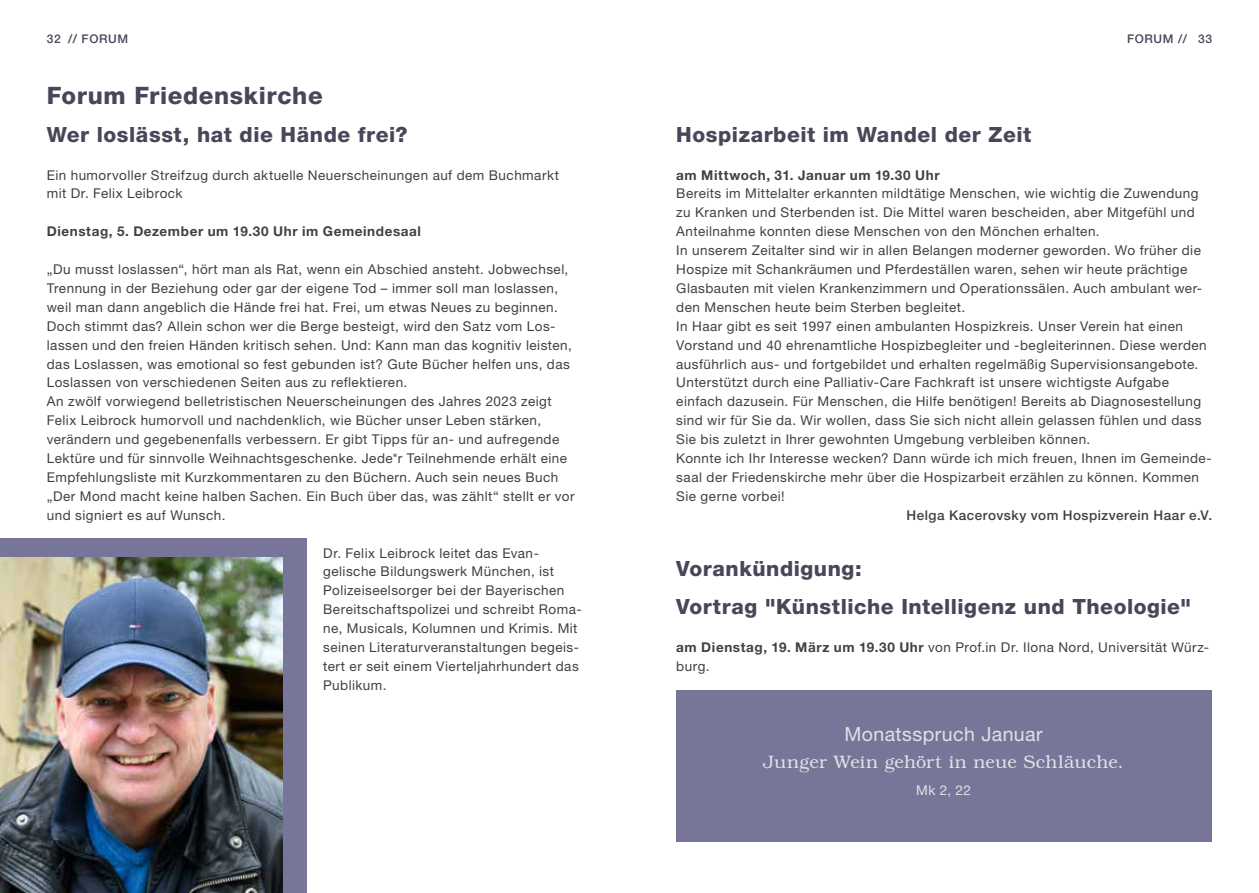
<style>
.page{position:relative;width:1259px;height:893px;background:#fff}
.page>*{position:absolute;margin:0;border:0;box-sizing:border-box;transform-origin:0 0}
.t1{font:800 24px "Helvetica Neue LT Std";letter-spacing:.025em;color:#494659}
.t2{font:800 21px/37.8px "Helvetica Neue LT Std";letter-spacing:.025em;color:#494659}
.t3{font:19.5px "Helvetica Neue LT Std";letter-spacing:.02em;color:#e3e0e5}
.t4{font:300 18px "Bookman Std";letter-spacing:.015em;color:#e3e0e5}
.t5{font:13.5px/18.9px "Helvetica Neue LT Std";letter-spacing:.035em;color:#414042}
.t6{font:700 13.5px "Helvetica Neue LT Std";letter-spacing:.045em;color:#414042}
.t7{font:500 13.5px "Helvetica Neue LT Std";letter-spacing:.035em;color:#414042}
.t8{font:13.5px "Helvetica Neue LT Std";color:#e3e0e5}
.t9{font:500 12px "Helvetica Neue LT Std";letter-spacing:.05em;color:#494659}
.s1{font-weight:700}
</style>
<div class="page">
<div style="left:0;top:539px;width:306px;height:354px;background:#777599"></div>
<img style="left:0;top:558px;width:283px;height:335px">
<div style="left:676px;top:690px;width:536px;height:151px;background:#777699"></div>
<p class="t9" style="left:47px;top:31px;width:83px">32 // FORUM</p>
<p class="t9" style="left:1198px;top:31px;width:15px">33</p>
<p class="t9" style="left:1127px;top:31px;width:62px">FORUM //</p>
<h1 class="t1" style="left:47px;top:81px;width:277px">Forum Friedenskirche</h1>
<h2 class="t2" style="left:47px;top:115px;width:362px">Wer loslässt, hat die Hände frei?</h2>
<p class="t5" style="left:47px;top:165px;width:514px">Ein humorvoller Streifzug durch aktuelle Neuerscheinungen auf dem Buchmarkt mit Dr. Felix Leibrock</p>
<p class="t6" style="left:47px;top:223px;width:376px">Dienstag, 5. Dezember um 19.30 Uhr im Gemeindesaal</p>
<p class="t5" style="left:47px;top:260px;width:529px">„Du musst loslassen“, hört man als Rat, wenn ein Abschied ansteht. Jobwechsel, Trennung in der Beziehung oder gar der eigene Tod – immer soll man loslassen, weil man dann angeblich die Hände frei hat. Frei, um etwas Neues zu beginnen.<br>Doch stimmt das? Allein schon wer die Berge besteigt, wird den Satz vom Los&shy;lassen und den freien Händen kritisch sehen. Und: Kann man das kognitiv leisten, das Loslassen, was emotional so fest gebunden ist? Gute Bücher helfen uns, das Loslassen von verschiedenen Seiten aus zu reflektieren.<br>An zwölf vorwiegend belletristischen Neuerscheinungen des Jahres 2023 zeigt Felix Leibrock humorvoll und nachdenklich, wie Bücher unser Leben stärken, verändern und gegebenenfalls verbessern. Er gibt Tipps für an- und aufregende Lektüre und für sinnvolle Weihnachtsgeschenke. Jede*r Teilnehmende erhält eine Empfehlungsliste mit Kurzkommentaren zu den Büchern. Auch sein neues Buch „Der Mond macht keine halben Sachen. Ein Buch über das, was zählt“ stellt er vor und signiert es auf Wunsch.</p>
<p class="t5" style="left:323px;top:543px;width:260px">Dr. Felix Leibrock leitet das Evan&shy;gelische Bildungswerk München, ist Polizeiseelsorger bei der Bayerischen Bereitschaftspolizei und schreibt Roma&shy;ne, Musicals, Kolumnen und Krimis. Mit seinen Literaturveranstaltungen begeis&shy;tert er seit einem Vierteljahrhundert das Publikum.</p>
<h2 class="t2" style="left:676px;top:115px;width:356px">Hospizarbeit im Wandel der Zeit</h2>
<p class="t6" style="left:676px;top:166px;width:265px">am Mittwoch, 31. Januar um 19.30 Uhr</p>
<p class="t5" style="left:676px;top:184px;width:537px">Bereits im Mittelalter erkannten mildtätige Menschen, wie wichtig die Zuwendung zu Kranken und Sterbenden ist. Die Mittel waren bescheiden, aber Mitgefühl und Anteilnahme konnten diese Menschen von den Mönchen erhalten.<br>In unserem Zeitalter sind wir in allen Belangen moderner geworden. Wo früher die Hospize mit Schankräumen und Pferdeställen waren, sehen wir heute prächtige Glasbauten mit vielen Krankenzimmern und Operationssälen. Auch ambulant wer&shy;den Menschen heute beim Sterben begleitet.<br>In Haar gibt es seit 1997 einen ambulanten Hospizkreis. Unser Verein hat einen Vorstand und 40 ehrenamtliche Hospizbegleiter und -begleiterinnen. Diese werden ausführlich aus- und fortgebildet und erhalten regelmäßig Supervisionsangebote.<br>Unterstützt durch eine Palliativ-Care Fachkraft ist unsere wichtigste Aufgabe einfach dazusein. Für Menschen, die Hilfe benötigen! Bereits ab Diagnosestellung sind wir für Sie da. Wir wollen, dass Sie sich nicht allein gelassen fühlen und dass Sie bis zuletzt in Ihrer gewohnten Umgebung verbleiben können.<br>Konnte ich Ihr Interesse wecken? Dann würde ich mich freuen, Ihnen im Gemeinde&shy;saal der Friedenskirche mehr über die Hospizarbeit erzählen zu können. Kommen Sie gerne vorbei!</p>
<p class="t7" style="left:906px;top:507px;width:307px">Helga Kacerovsky vom Hospizverein Haar e.V.</p>
<h2 class="t2" style="left:676px;top:550px;width:516px">Vorankündigung:<br>Vortrag "Künstliche Intelligenz und Theologie"</h2>
<p class="t5" style="left:676px;top:638px;width:534px"><span class="s1">am Dienstag, 19. März um 19.30 Uhr</span> von Prof.in Dr. Ilona Nord, Universität Würz&shy;burg.</p>
<h3 class="t3" style="left:844px;top:722px;width:200px">Monatsspruch Januar</h3>
<h3 class="t4" style="left:763px;top:751px;width:361px">Junger Wein gehört in neue Schläuche.</h3>
<p class="t8" style="left:916px;top:782px;width:56px">Mk 2, 22</p>
</div>
